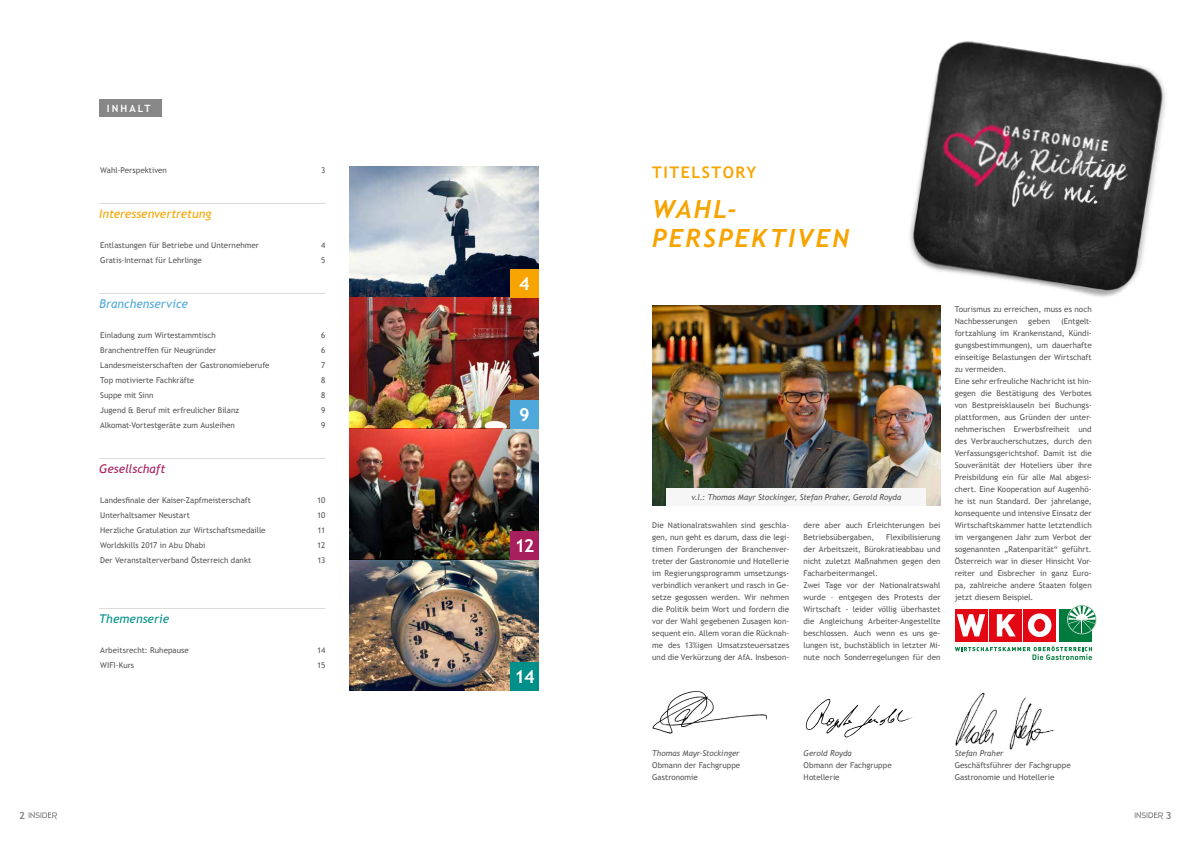
<style>
.page{position:relative;width:1191px;height:842px;background:#fff}
.page>*{position:absolute;margin:0;border:0;box-sizing:border-box;transform-origin:0 0}
.t1{font:italic 700 25px/29px "Trebuchet";letter-spacing:.08em;color:#f7a400}
.t2{font:700 18px "Trebuchet MS";color:#fff}
.t3{font:700 16px "Trebuchet MS";letter-spacing:.095em;color:#f7a400}
.t4{font:italic 12px "Trebuchet MS";letter-spacing:-.005em;color:#f7a400}
.t5{font:italic 12px "Trebuchet MS";letter-spacing:.005em;color:#4fa8da}
.t6{font:italic 12px "Trebuchet MS";color:#a71f5c}
.t7{font:italic 12px "Trebuchet MS";letter-spacing:.005em;color:#008f89}
.t8{font:700 10px "Trebuchet MS";letter-spacing:.205em;color:#fff}
.t9{font:700 10px "Trebuchet MS";color:#878787}
.t10{font:8px/12px "Trebuchet MS";color:#575756}
.t11{font:italic 8px "Trebuchet MS";color:#575756}
</style>
<div class="page">
<img style="left:350px;top:559px;width:189px;height:131px">
<svg style="left:350px;top:167px;width:189px;height:131px;background:#a1a9b3"></svg>
<img style="left:350px;top:298px;width:189px;height:131px">
<img style="left:350px;top:429px;width:189px;height:130px">
<div style="left:510px;top:269px;width:29px;height:29px;background:#f7a400"></div>
<div style="left:510px;top:400px;width:29px;height:29px;background:#4fa8da"></div>
<div style="left:510px;top:531px;width:29px;height:28px;background:#a71f5c"></div>
<div style="left:510px;top:662px;width:29px;height:28px;background:#008f89"></div>
<hr style="left:99px;top:203px;width:226px;height:1px;background:#dadada">
<hr style="left:99px;top:293px;width:226px;height:1px;background:#dadada">
<hr style="left:99px;top:458px;width:226px;height:1px;background:#dadada">
<hr style="left:99px;top:608px;width:226px;height:1px;background:#dadada">
<img style="left:956px;top:692px;width:98px;height:58px">
<div style="left:1059px;top:609px;width:33px;height:33px;background:#007b3d"></div>
<div style="left:1023px;top:609px;width:33px;height:33px;background:#e30613"></div>
<div style="left:989px;top:609px;width:32px;height:33px;background:#e30613"></div>
<svg style="left:996px;top:614px;width:19px;height:22px"></svg>
<div style="left:954px;top:609px;width:33px;height:33px;background:#e30613"></div>
<svg style="left:957px;top:614px;width:28px;height:22px"></svg>
<svg style="left:1028px;top:613px;width:23px;height:24px"></svg>
<svg style="left:1067px;top:605px;width:29px;height:29px"></svg>
<svg style="left:954px;top:646px;width:138px;height:14px"></svg>
<img style="left:652px;top:691px;width:115px;height:43px">
<svg style="left:806px;top:699px;width:107px;height:39px"></svg>
<img style="left:652px;top:305px;width:288px;height:201px">
<div style="left:666px;top:488px;width:260px;height:18px;background:#f6f6f6"></div>
<img style="left:886px;top:41px;width:280px;height:276px">
<svg style="left:1134px;top:811px;width:29px;height:8px"></svg>
<div style="left:99px;top:100px;width:63px;height:17px;background:#878787"></div>
<svg style="left:29px;top:811px;width:28px;height:8px"></svg>
<p class="t9" style="left:19px;top:809px;width:7px">2</p>
<p class="t8" style="left:107px;top:102px;width:45px">INHALT</p>
<p class="t10" style="left:100px;top:164px;width:68px">Wahl-Perspektiven</p>
<p class="t10" style="left:321px;top:164px;width:6px">3</p>
<h3 class="t4" style="left:99px;top:206px;width:114px">Interessenvertretung</h3>
<p class="t10" style="left:100px;top:239px;width:160px">Entlastungen für Betriebe und Unternehmer</p>
<p class="t10" style="left:321px;top:239px;width:6px">4</p>
<p class="t10" style="left:100px;top:254px;width:103px">Gratis-Internat für Lehrlinge</p>
<p class="t10" style="left:321px;top:254px;width:6px">5</p>
<h3 class="t5" style="left:99px;top:296px;width:90px">Branchenservice</h3>
<p class="t10" style="left:100px;top:329px;width:117px">Einladung zum Wirtestammtisch</p>
<p class="t10" style="left:321px;top:329px;width:6px">6</p>
<p class="t10" style="left:100px;top:344px;width:118px">Branchentreffen für Neugründer</p>
<p class="t10" style="left:321px;top:344px;width:6px">6</p>
<p class="t10" style="left:100px;top:359px;width:171px">Landesmeisterschaften der Gastronomieberufe</p>
<p class="t10" style="left:321px;top:359px;width:6px">7</p>
<p class="t10" style="left:100px;top:374px;width:96px">Top motivierte Fachkräfte</p>
<p class="t10" style="left:321px;top:374px;width:6px">8</p>
<p class="t10" style="left:100px;top:389px;width:55px">Suppe mit Sinn</p>
<p class="t10" style="left:321px;top:389px;width:6px">8</p>
<p class="t10" style="left:100px;top:404px;width:141px">Jugend &amp; Beruf mit erfreulicher Bilanz</p>
<p class="t10" style="left:321px;top:404px;width:6px">9</p>
<p class="t10" style="left:100px;top:419px;width:136px">Alkomat-Vortestgeräte zum Ausleihen</p>
<p class="t10" style="left:321px;top:419px;width:6px">9</p>
<h3 class="t6" style="left:99px;top:461px;width:68px">Gesellschaft</h3>
<p class="t10" style="left:100px;top:494px;width:152px">Landesfinale der Kaiser-Zapfmeisterschaft</p>
<p class="t10" style="left:317px;top:494px;width:10px">10</p>
<p class="t10" style="left:100px;top:509px;width:91px">Unterhaltsamer Neustart</p>
<p class="t10" style="left:317px;top:509px;width:10px">10</p>
<p class="t10" style="left:100px;top:524px;width:167px">Herzliche Gratulation zur Wirtschaftsmedaille</p>
<p class="t10" style="left:317px;top:524px;width:9px">11</p>
<p class="t10" style="left:100px;top:539px;width:107px">Worldskills 2017 in Abu Dhabi</p>
<p class="t10" style="left:317px;top:539px;width:10px">12</p>
<p class="t10" style="left:100px;top:554px;width:153px">Der Veranstalterverband Österreich dankt</p>
<p class="t10" style="left:317px;top:554px;width:9px">13</p>
<h3 class="t7" style="left:99px;top:611px;width:71px">Themenserie</h3>
<p class="t10" style="left:100px;top:644px;width:90px">Arbeitsrecht: Ruhepause</p>
<p class="t10" style="left:317px;top:644px;width:10px">14</p>
<p class="t10" style="left:100px;top:659px;width:35px">WIFI-Kurs</p>
<p class="t10" style="left:317px;top:659px;width:10px">15</p>
<h2 class="t2" style="left:519px;top:273px;width:12px">4</h2>
<h2 class="t2" style="left:519px;top:403px;width:12px">9</h2>
<h2 class="t2" style="left:514px;top:534px;width:21px">12</h2>
<h2 class="t2" style="left:514px;top:665px;width:22px">14</h2>
<h3 class="t3" style="left:652px;top:162px;width:105px">TITELSTORY</h3>
<h1 class="t1" style="left:652px;top:195px;width:198px">WAHL-<br>PERSPEKTIVEN</h1>
<p class="t11" style="left:691px;top:492px;width:211px">v.l.: Thomas Mayr Stockinger, Stefan Praher, Gerold Royda</p>
<p class="t10" style="left:652px;top:519px;width:139px;text-align:justify">Die Nationalratswahlen sind geschla&shy;gen, nun geht es darum, dass die legi&shy;timen Forderungen der Branchenver&shy;treter der Gastronomie und Hotellerie im Regierungsprogramm umsetzungs&shy;verbindlich verankert und rasch in Ge&shy;setze gegossen werden. Wir nehmen die Politik beim Wort und fordern die vor der Wahl gegebenen Zusagen kon&shy;sequent ein. Allem voran die Rücknah&shy;me des 13%igen Umsatzsteuersatzes und die Verkürzung der AfA. Insbeson-</p>
<p class="t10" style="left:803px;top:519px;width:138px">dere aber auch Erleichterungen bei<br>Betriebsübergaben,</p>
<p class="t10" style="left:803px;top:531px;width:139px;text-indent:83px">Flexibilisierung der Arbeitszeit, Bürokratieabbau und nicht zuletzt Maßnahmen gegen den Facharbeitermangel.<br>Zwei Tage vor der Nationalratswahl wurde – entgegen des Protests der Wirtschaft - leider völlig überhastet die Angleichung Arbeiter-Angestellte beschlossen. Auch wenn es uns ge&shy;lungen ist, buchstäblich in letzter Mi&shy;nute noch Sonderregelungen für den</p>
<p class="t10" style="left:954px;top:303px;width:138px">Tourismus zu erreichen, muss es noch<br>Nachbesserungen</p>
<p class="t10" style="left:954px;top:315px;width:139px;text-indent:106px">(Entgelt&shy;fortzahlung im Krankenstand, Kündi&shy;gungsbestimmungen), um dauerhafte einseitige Belastungen der Wirtschaft zu vermeiden.<br>Eine sehr erfreuliche Nachricht ist hin&shy;gegen die Bestätigung des Verbotes von Bestpreisklauseln bei Buchungs&shy;plattformen, aus Gründen der unter&shy;nehmerischen Erwerbsfreiheit und des Verbraucherschutzes, durch den Verfassungsgerichtshof. Damit ist die Souveränität der Hoteliers über ihre Preisbildung ein für alle Mal abgesi&shy;chert. Eine Kooperation auf Augenhö&shy;he ist nun Standard. Der jahrelange, konsequente und intensive Einsatz der Wirtschaftskammer hatte letztendlich im vergangenen Jahr zum Verbot der sogenannten „Ratenparität“ geführt.<br>Österreich war in dieser Hinsicht Vor&shy;reiter und Eisbrecher in ganz Euro&shy;pa, zahlreiche andere Staaten folgen jetzt diesem Beispiel.</p>
<p class="t10" style="left:1028px;top:315px;width:23px">geben</p>
<p class="t11" style="left:652px;top:748px;width:89px">Thomas Mayr-Stockinger</p>
<p class="t10" style="left:652px;top:759px;width:90px">Obmann der Fachgruppe<br>Gastronomie</p>
<p class="t11" style="left:803px;top:748px;width:50px">Gerold Royda</p>
<p class="t10" style="left:803px;top:759px;width:90px">Obmann der Fachgruppe<br>Hotellerie</p>
<p class="t11" style="left:954px;top:748px;width:50px">Stefan Praher</p>
<p class="t10" style="left:954px;top:759px;width:118px">Geschäftsführer der Fachgruppe<br>Gastronomie und Hotellerie</p>
<p class="t9" style="left:1165px;top:809px;width:7px">3</p>
</div>
